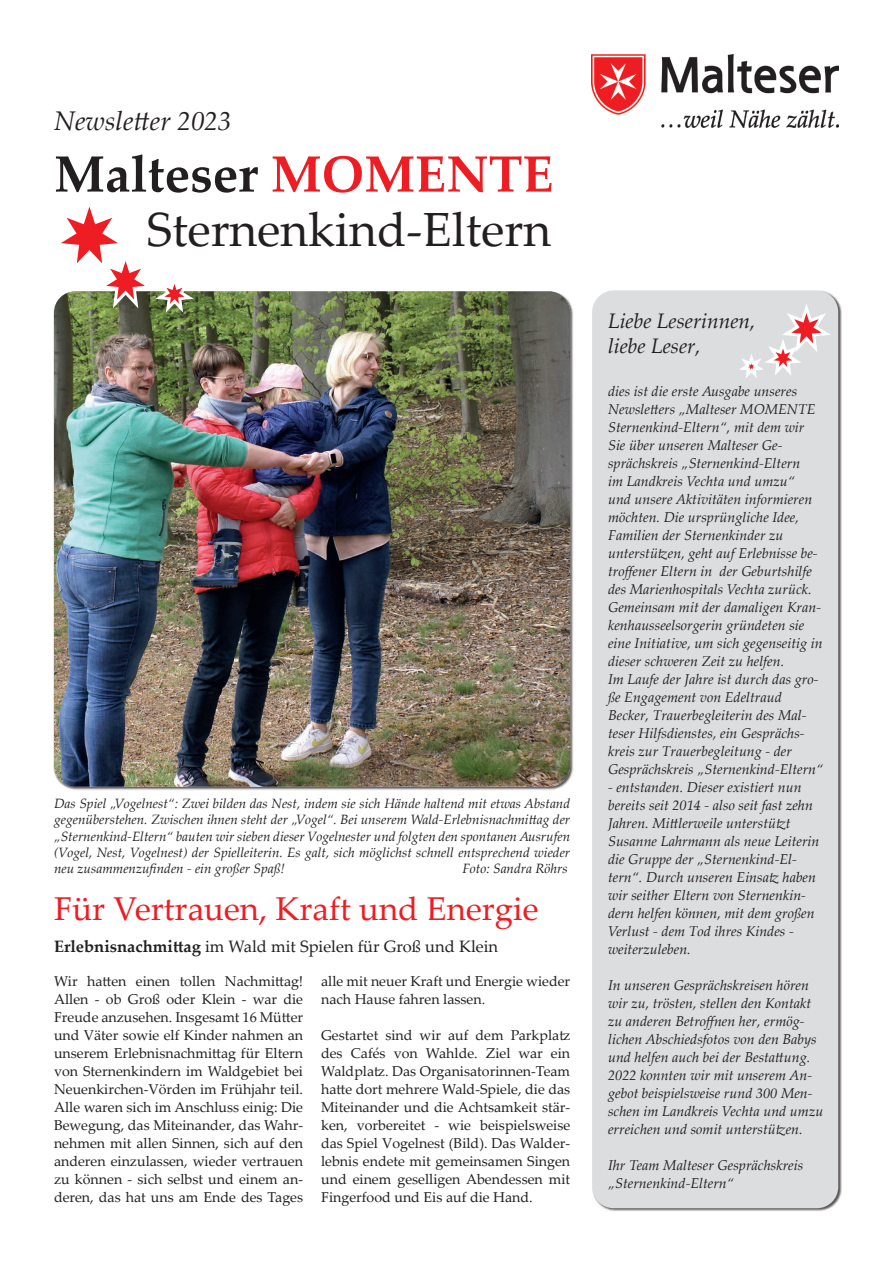
<style>
.page{position:relative;width:893px;height:1263px;background:#fff}
.page>*{position:absolute;margin:0;border:0;box-sizing:border-box;transform-origin:0 0}
.t1{font:700 51px "Palatino Linotype";color:#231f20}
.t2{font:48px "Palatino Linotype";color:#231f20}
.t3{font:33px "Palatino Linotype";color:#ed1d23}
.t4{font:italic 27px "Palatino Linotype";color:#231f20}
.t5{font:italic 21px/25.2px "Palatino Linotype";color:#231f20}
.t6{font:16.5px "Palatino Linotype";color:#231f20}
.t7{font:italic 14.25px/18px "Palatino Linotype";color:#231f20}
.t8{font:14.25px/18px "Palatino Linotype";color:#231f20;text-align:justify}
.t9{font:italic 13.5px/16.2px "Palatino Linotype";color:#231f20;text-align:justify}
.s1{color:#ed1d23}
.s2{font-weight:700}
</style>
<div class="page">
<img style="left:591px;top:54px;width:248px;height:74px">
<img style="left:54px;top:291px;width:516px;height:496px">
<svg style="left:53px;top:207px;width:145px;height:110px"></svg>
<div style="left:592px;top:290px;width:250px;height:921px;background:#231f20;opacity:.75"></div>
<div style="left:592px;top:291px;width:246px;height:917px;background:#dcdddf;border-radius:21px"></div>
<svg style="left:739px;top:304px;width:91px;height:74px"></svg>
<h3 class="t4" style="left:54px;top:102px;width:179px">Newsletter 2023</h3>
<h1 class="t1" style="left:54px;top:138px;width:501px">Malteser <span class="s1">MOMENTE</span></h1>
<h2 class="t2" style="left:147px;top:195px;width:406px">Sternenkind-Eltern</h2>
<p class="t9" style="left:54px;top:795px;width:518px">Das Spiel „Vogelnest“: Zwei bilden das Nest, indem sie sich Hände haltend mit etwas Abstand gegenüberstehen. Zwischen ihnen steht der „Vogel“. Bei unserem Wald-Erlebnisnachmittag der „Sternenkind-Eltern“ bauten wir sieben dieser Vogelnester und folgten den spontanen Ausrufen (Vogel, Nest, Vogelnest) der Spielleiterin. Es galt, sich möglichst schnell entsprechend wieder neu zusammenzufinden - ein großer Spaß!</p>
<p class="t9" style="left:462px;top:860px;width:107px">Foto: Sandra Röhrs</p>
<h3 class="t3" style="left:54px;top:885px;width:486px">Für Vertrauen, Kraft und Energie</h3>
<p class="t6" style="left:54px;top:934px;width:446px"><span class="s2">Erlebnisnachmittag</span> im Wald mit Spielen für Groß und Klein</p>
<p class="t8" style="left:54px;top:972px;width:251px">Wir hatten einen tollen Nachmittag!<br>Allen - ob Groß oder Klein - war die Freude anzusehen. Insgesamt 16 Mütter und Väter sowie elf Kinder nahmen an unserem Erlebnisnachmittag für Eltern von Sternenkindern im Waldgebiet bei Neuenkirchen-Vörden im Frühjahr teil.<br>Alle waren sich im Anschluss einig: Die Bewegung, das Miteinander, das Wahr&shy;nehmen mit allen Sinnen, sich auf den anderen einzulassen, wieder vertrauen zu können - sich selbst und einem an&shy;deren, das hat uns am Ende des Tages</p>
<p class="t8" style="left:321px;top:972px;width:251px">alle mit neuer Kraft und Energie wieder nach Hause fahren lassen.</p>
<p class="t8" style="left:321px;top:1025px;width:251px">Gestartet sind wir auf dem Parkplatz des Cafés von Wahlde. Ziel war ein Waldplatz. Das Organisatorinnen-Team hatte dort mehrere Wald-Spiele, die das Miteinander und die Achtsamkeit stär&shy;ken, vorbereitet - wie beispielsweise das Spiel Vogelnest (Bild). Das Walder&shy;lebnis endete mit gemeinsamen Singen und einem geselligen Abendessen mit Fingerfood und Eis auf die Hand.</p>
<h3 class="t5" style="left:608px;top:307px;width:149px">Liebe Leserinnen, liebe Leser,</h3>
<p class="t7" style="left:608px;top:382px;width:217px">dies ist die erste Ausgabe unseres Newsletters „Malteser MOMENTE Sternenkind-Eltern“, mit dem wir Sie über unseren Malteser Ge&shy;sprächskreis „Sternenkind-Eltern<br>im Landkreis Vechta und umzu“<br>und unsere Aktivitäten informieren möchten. Die ursprüngliche Idee, Familien der Sternenkinder zu unterstützen, geht auf Erlebnisse be&shy;troffener Eltern in der Geburtshilfe des Marienhospitals Vechta zurück.<br>Gemeinsam mit der damaligen Kran&shy;kenhausseelsorgerin gründeten sie eine Initiative, um sich gegenseitig in dieser schweren Zeit zu helfen.<br>Im Laufe der Jahre ist durch das gro&shy;ße Engagement von Edeltraud Becker, Trauerbegleiterin des Mal&shy;teser Hilfsdienstes, ein Gesprächs&shy;kreis zur Trauerbegleitung - der Gesprächskreis „Sternenkind-Eltern“</p>
<p class="t7" style="left:608px;top:778px;width:213px">- entstanden. Dieser existiert nun bereits seit 2014 - also seit fast zehn<br>Jahren. Mittlerweile unterstützt<br>Susanne Lahrmann als neue Leiterin die Gruppe der „Sternenkind-El&shy;tern“. Durch unseren Einsatz haben wir seither Eltern von Sternenkin&shy;dern helfen können, mit dem großen<br>Verlust - dem Tod ihres Kindes - weiterzuleben.</p>
<p class="t7" style="left:608px;top:976px;width:217px">In unseren Gesprächskreisen hören wir zu, trösten, stellen den Kontakt zu anderen Betroffnen her, ermög&shy;lichen Abschiedsfotos von den Babys und helfen auch bei der Bestattung.<br>2022 konnten wir mit unserem An&shy;gebot beispielsweise rund 300 Men&shy;schen im Landkreis Vechta und umzu erreichen und somit unterstützen.</p>
<p class="t7" style="left:608px;top:1156px;width:197px">Ihr Team Malteser Gesprächskreis „Sternenkind-Eltern“</p>
</div>
